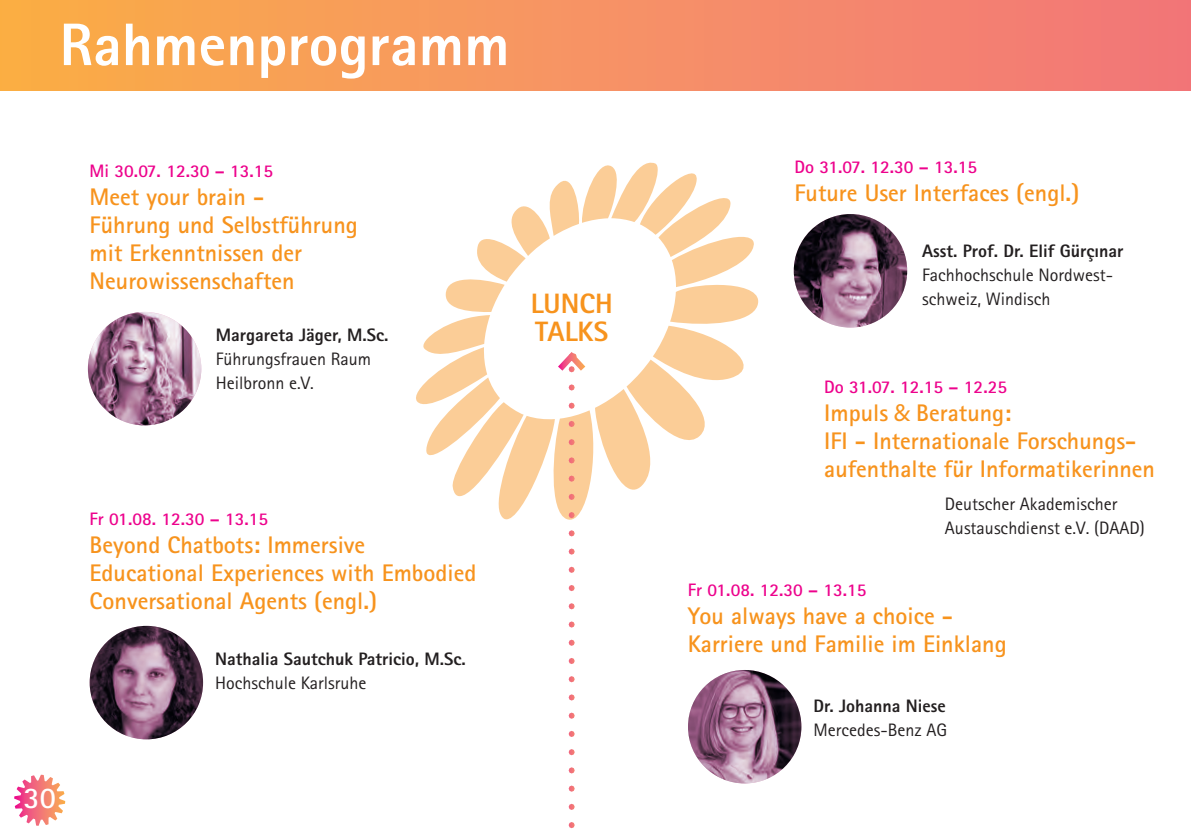
<style>
.page{position:relative;width:1191px;height:840px;background:#fff}
.page>*{position:absolute;margin:0;border:0;box-sizing:border-box;transform-origin:0 0}
.t1{font:800 60px "Rotis Sans Serif";color:#fff}
.t2{font:700 30px "Rotis Sans Serif";color:#fff}
.t3{font:800 28px "Rotis Sans Serif";color:#f7931d}
.t4{font:700 24px/28px "Rotis Sans Serif";color:#f7931d}
.t5{font:18px/24px "Rotis Sans Serif";color:#231f20}
.t6{font:700 18px "Rotis Sans Serif";color:#ed028c}
.t7{font:800 18px "Rotis Sans Serif";color:#231f20}
.s1{font-family:"Acumin Variable Concept";font-weight:400}
</style>
<div class="page">
<svg style="left:14px;top:774px;width:51px;height:51px"></svg>
<div style="left:0;top:0;width:1191px;height:91px;background:linear-gradient(to right,#fbae48,#f2767c)"></div>
<svg style="left:793px;top:214px;width:114px;height:113px;background:#705268"></svg>
<svg style="left:688px;top:669px;width:113px;height:114px;background:#574053"></svg>
<svg style="left:90px;top:625px;width:113px;height:114px;background:#684a60"></svg>
<svg style="left:88px;top:312px;width:113px;height:113px;background:#a57d98"></svg>
<svg style="left:416px;top:162px;width:348px;height:662px"></svg>
<h1 class="t1" style="left:60px;top:7px;width:452px">Rahmenprogramm</h1>
<p class="t6" style="left:90px;top:159px;width:185px">Mi 30.07. 12.30 – 13.15</p>
<p class="t4" style="left:90px;top:182px;width:270px">Meet your brain -<br>Führung und Selbstführung mit Erkenntnissen der<br>Neurowissenschaften</p>
<p class="t3" style="left:530px;top:285px;width:83px">LUNCH</p>
<p class="t7" style="left:216px;top:323px;width:174px">Margareta Jäger, M.Sc.</p>
<p class="t3" style="left:535px;top:313px;width:75px">TALKS</p>
<p class="t5" style="left:216px;top:347px;width:157px">Führungsfrauen Raum<br>Heilbronn e.V.</p>
<p class="t6" style="left:90px;top:507px;width:180px">Fr 01.08. 12.30 – 13.15</p>
<p class="t4" style="left:90px;top:530px;width:388px">Beyond Chatbots: Immersive<br>Educational Experiences with Embodied<br>Conversational Agents (engl.)</p>
<p class="t7" style="left:215px;top:647px;width:252px">Nathalia Sautchuk Patricio, M.Sc.</p>
<p class="t5" style="left:215px;top:670px;width:153px">Hochschule Karlsruhe</p>
<p class="t2" style="left:24px;top:778px;width:34px">30</p>
<p class="t6" style="left:794px;top:155px;width:184px">Do 31.07. 12.30 – 13.15</p>
<p class="t4" style="left:794px;top:178px;width:286px">Future User Interfaces (engl.)</p>
<p class="t7" style="left:922px;top:239px;width:203px">Asst. Prof. Dr. Elif Gürçınar</p>
<p class="t5" style="left:922px;top:262px;width:192px">Fachhochschule Nordwest&shy;schweiz, Windisch</p>
<p class="t6" style="left:824px;top:375px;width:184px">Do 31.07. 12.15 – 12.25</p>
<p class="t4" style="left:824px;top:398px;width:332px">Impuls <span class="s1">&amp;</span> Beratung:<br>IFI - Internationale Forschungs&shy;aufenthalte für Informatikerinnen</p>
<p class="t5" style="left:945px;top:491px;width:201px">Deutscher Akademischer<br>Austauschdienst e.V. (DAAD)</p>
<p class="t6" style="left:688px;top:578px;width:180px">Fr 01.08. 12.30 – 13.15</p>
<p class="t4" style="left:688px;top:601px;width:320px">You always have a choice -<br>Karriere und Familie im Einklang</p>
<p class="t7" style="left:813px;top:694px;width:134px">Dr. Johanna Niese</p>
<p class="t5" style="left:813px;top:717px;width:135px">Mercedes-Benz AG</p>
</div>
